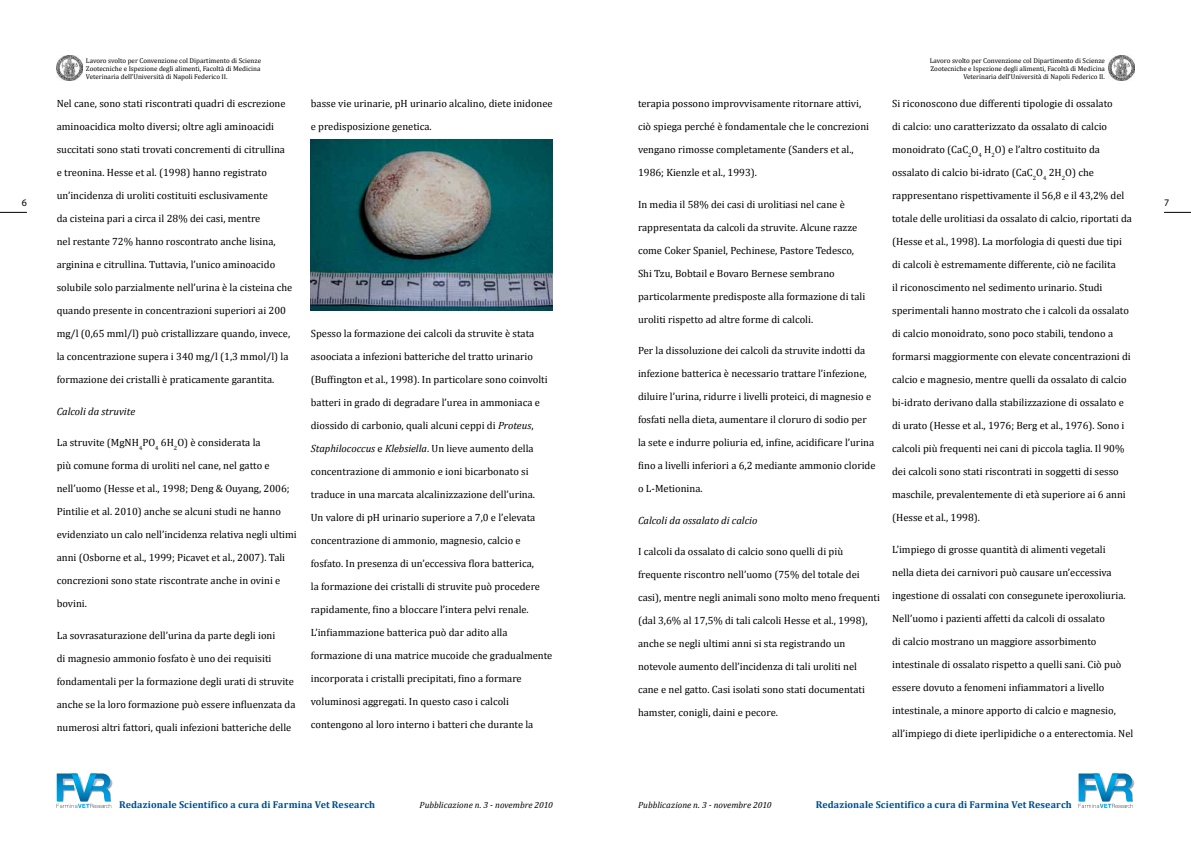
<style>
.page{position:relative;width:1191px;height:842px;background:#fff}
.page>*{position:absolute;margin:0;border:0;box-sizing:border-box;transform-origin:0 0}
.t1{font:10.5px/23px "Cambria";color:#000}
.t2{font:italic 10.5px "Cambria";color:#000}
.t3{font:700 10px "Cambria";letter-spacing:.015em;color:#004b8d}
.t4{font:10px "Myriad Pro";color:#000}
.t5{font:italic 9px "Cambria";color:#000}
.t6{font:7px/8px "Cambria";color:#000;text-align:justify}
.s1{font-style:italic}
</style>
<div class="page">
<img style="left:111px;top:779px;width:2px;height:8px">
<svg style="left:57px;top:773px;width:54px;height:35px"></svg>
<svg style="left:1078px;top:773px;width:55px;height:35px"></svg>
<img style="left:311px;top:139px;width:242px;height:172px">
<svg style="left:0;top:212px;width:27px;height:1px"></svg>
<img style="left:57px;top:56px;width:26px;height:25px">
<svg style="left:1164px;top:212px;width:27px;height:1px"></svg>
<img style="left:1108px;top:56px;width:26px;height:25px">
<p class="t4" style="left:22px;top:198px;width:7px">6</p>
<p class="t6" style="left:86px;top:57px;width:177px">Lavoro svolto per Convenzione col Dipartimento di Scienze Zootecniche e Ispezione degli alimenti, Facoltà di Medicina Veterinaria dell’Università di Napoli Federico II.</p>
<p class="t1" style="left:57px;top:92px;width:237px">Nel cane, sono stati riscontrati quadri di escrezione aminoacidica molto diversi; oltre agli aminoacidi succitati sono stati trovati concrementi di citrullina e treonina. Hesse et al. (1998) hanno registrato un’incidenza di uroliti costituiti esclusivamente<br>da cisteina pari a circa il 28% dei casi, mentre<br>nel restante 72% hanno roscontrato anche lisina, arginina e citrullina. Tuttavia, l’unico aminoacido solubile solo parzialmente nell’urina è la cisteina che quando presente in concentrazioni superiori ai 200 mg/l (0,65 mml/l) può cristallizzare quando, invece, la concentrazione supera i 340 mg/l (1,3 mmol/l) la formazione dei cristalli è praticamente garantita.</p>
<p class="t2" style="left:57px;top:405px;width:80px">Calcoli da struvite</p>
<p class="t1" style="left:57px;top:431px;width:241px">La struvite (MgNH<sub>4</sub>PO<sub>4</sub> 6H<sub>2</sub>O) è considerata la<br>più comune forma di uroliti nel cane, nel gatto e nell’uomo (Hesse et al., 1998; Deng &amp; Ouyang, 2006; Pintilie et al. 2010) anche se alcuni studi ne hanno evidenziato un calo nell’incidenza relativa negli ultimi anni (Osborne et al., 1999; Picavet et al., 2007). Tali concrezioni sono state riscontrate anche in ovini e bovini.</p>
<p class="t1" style="left:57px;top:624px;width:240px">La sovrasaturazione dell’urina da parte degli ioni<br>di magnesio ammonio fosfato è uno dei requisiti fondamentali per la formazione degli urati di struvite anche se la loro formazione può essere influenzata da numerosi altri fattori, quali infezioni batteriche delle</p>
<p class="t1" style="left:311px;top:92px;width:243px">basse vie urinarie, pH urinario alcalino, diete inidonee e predisposizione genetica.</p>
<p class="t1" style="left:311px;top:322px;width:243px">Spesso la formazione dei calcoli da struvite è stata asoociata a infezioni batteriche del tratto urinario (Buffington et al., 1998). In particolare sono coinvolti batteri in grado di degradare l’urea in ammoniaca e diossido di carbonio, quali alcuni ceppi di <span class="s1">Proteus</span>, <span class="s1">Staphilococcus</span> e <span class="s1">Klebsiella</span>. Un lieve aumento della concentrazione di ammonio e ioni bicarbonato si traduce in una marcata alcalinizzazione dell’urina.<br>Un valore di pH urinario superiore a 7,0 e l’elevata concentrazione di ammonio, magnesio, calcio e fosfato. In presenza di un’eccessiva flora batterica,<br>la formazione dei cristalli di struvite può procedere rapidamente, fino a bloccare l’intera pelvi renale.<br>L’infiammazione batterica può dar adito alla formazione di una matrice mucoide che gradualmente incorporata i cristalli precipitati, fino a formare voluminosi aggregati. In questo caso i calcoli contengono al loro interno i batteri che durante la</p>
<p class="t3" style="left:119px;top:798px;width:258px">Redazionale Scientifico a cura di Farmina Vet Research</p>
<p class="t5" style="left:419px;top:799px;width:135px">Pubblicazione n. 3 - novembre 2010</p>
<p class="t1" style="left:638px;top:92px;width:233px">terapia possono improvvisamente ritornare attivi, ciò spiega perché è fondamentale che le concrezioni vengano rimosse completamente (Sanders et al., 1986; Kienzle et al., 1993).</p>
<p class="t1" style="left:638px;top:193px;width:229px">In media il 58% dei casi di urolitiasi nel cane è rappresentata da calcoli da struvite. Alcune razze come Coker Spaniel, Pechinese, Pastore Tedesco, Shi Tzu, Bobtail e Bovaro Bernese sembrano particolarmente predisposte alla formazione di tali uroliti rispetto ad altre forme di calcoli.</p>
<p class="t1" style="left:638px;top:339px;width:239px">Per la dissoluzione dei calcoli da struvite indotti da infezione batterica è necessario trattare l’infezione, diluire l’urina, ridurre i livelli proteici, di magnesio e fosfati nella dieta, aumentare il cloruro di sodio per la sete e indurre poliuria ed, infine, acidificare l’urina fino a livelli inferiori a 6,2 mediante ammonio cloride o L-Metionina.</p>
<p class="t2" style="left:638px;top:514px;width:121px">Calcoli da ossalato di calcio</p>
<p class="t1" style="left:638px;top:540px;width:243px">I calcoli da ossalato di calcio sono quelli di più frequente riscontro nell’uomo (75% del totale dei casi), mentre negli animali sono molto meno frequenti (dal 3,6% al 17,5% di tali calcoli Hesse et al., 1998), anche se negli ultimi anni si sta registrando un notevole aumento dell’incidenza di tali uroliti nel cane e nel gatto. Casi isolati sono stati documentati hamster, conigli, daini e pecore.</p>
<p class="t6" style="left:929px;top:57px;width:177px;text-align:right">Lavoro svolto per Convenzione col Dipartimento di Scienze<br>Zootecniche e Ispezione degli alimenti, Facoltà di Medicina<br>Veterinaria dell’Università di Napoli Federico II.</p>
<p class="t1" style="left:892px;top:92px;width:222px">Si riconoscono due differenti tipologie di ossalato di calcio: uno caratterizzato da ossalato di calcio</p>
<p class="t1" style="left:892px;top:138px;width:241px">monoidrato (CaC<sub>2</sub>O<sub>4</sub> H<sub>2</sub>O) e l’altro costituito da ossalato di calcio bi-idrato (CaC<sub>2</sub>O<sub>4</sub> 2H<sub>2</sub>O) che rappresentano rispettivamente il 56,8 e il 43,2% del totale delle urolitiasi da ossalato di calcio, riportati da (Hesse et al., 1998). La morfologia di questi due tipi di calcoli è estremamente differente, ciò ne facilita<br>il riconoscimento nel sedimento urinario. Studi sperimentali hanno mostrato che i calcoli da ossalato di calcio monoidrato, sono poco stabili, tendono a formarsi maggiormente con elevate concentrazioni di calcio e magnesio, mentre quelli da ossalato di calcio bi-idrato derivano dalla stabilizzazione di ossalato e di urato (Hesse et al., 1976; Berg et al., 1976). Sono i calcoli più frequenti nei cani di piccola taglia. Il 90% dei calcoli sono stati riscontrati in soggetti di sesso maschile, prevalentemente di età superiore ai 6 anni (Hesse et al., 1998).</p>
<p class="t1" style="left:892px;top:538px;width:243px">L’impiego di grosse quantità di alimenti vegetali<br>nella dieta dei carnivori può causare un’eccessiva ingestione di ossalati con consegunete iperoxoliuria.<br>Nell’uomo i pazienti affetti da calcoli di ossalato<br>di calcio mostrano un maggiore assorbimento intestinale di ossalato rispetto a quelli sani. Ciò può essere dovuto a fenomeni infiammatori a livello intestinale, a minore apporto di calcio e magnesio, all’impiego di diete iperlipidiche o a enterectomia. Nel</p>
<p class="t5" style="left:638px;top:799px;width:135px">Pubblicazione n. 3 - novembre 2010</p>
<p class="t3" style="left:815px;top:798px;width:258px">Redazionale Scientifico a cura di Farmina Vet Research</p>
<p class="t4" style="left:1164px;top:198px;width:7px">7</p>
</div>
